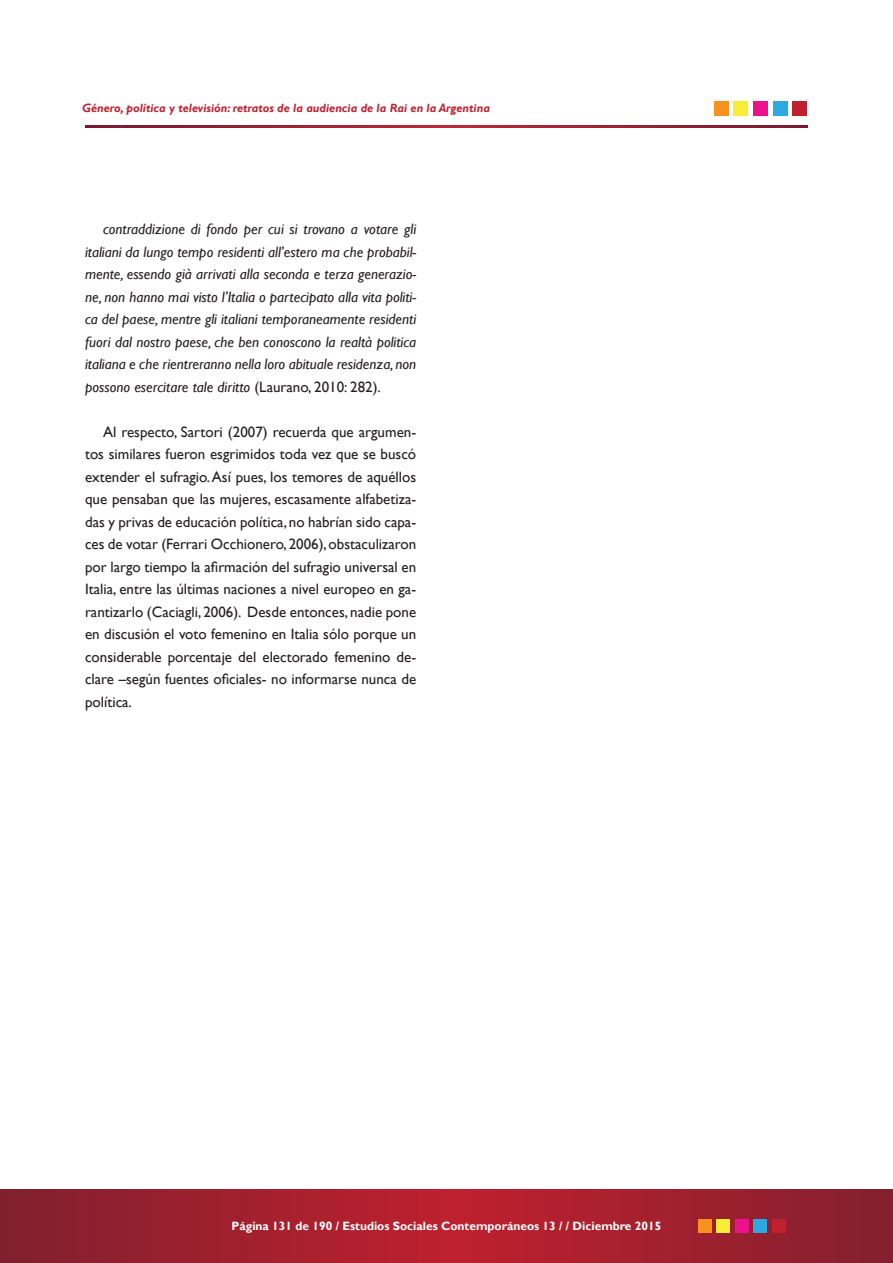
<style>
.page{position:relative;width:893px;height:1263px;background:#fff}
.page>*{position:absolute;margin:0;border:0;box-sizing:border-box;transform-origin:0 0}
.t1{font:15px/22.5px "Gill Sans";color:#231f20;text-align:justify}
.t2{font:italic 15px/22.5px "Gill Sans";color:#231f20;text-align:justify}
.t3{font:italic 700 12px "Gill Sans";color:#bf212e}
.t4{font:700 12px "Gill Sans";color:#fff}
.s1{font-style:normal}
</style>
<div class="page">
<img style="left:0;top:1189px;width:893px;height:74px">
<div style="left:698px;top:1219px;width:14px;height:13px;background:#f7911f"></div>
<div style="left:717px;top:1219px;width:13px;height:13px;background:#f7ed36"></div>
<div style="left:735px;top:1219px;width:13px;height:13px;background:#eb128c"></div>
<div style="left:754px;top:1219px;width:13px;height:13px;background:#2ea8e0"></div>
<div style="left:772px;top:1219px;width:13px;height:13px;background:#bf212e"></div>
<svg style="left:85px;top:125px;width:723px;height:3px;background:#9b2035"></svg>
<div style="left:714px;top:101px;width:14px;height:15px;background:#f7911f"></div>
<div style="left:734px;top:101px;width:14px;height:15px;background:#f7ed36"></div>
<div style="left:753px;top:101px;width:14px;height:15px;background:#eb128c"></div>
<div style="left:773px;top:101px;width:14px;height:15px;background:#2ea8e0"></div>
<div style="left:793px;top:101px;width:14px;height:15px;background:#bf212e"></div>
<p class="t3" style="left:82px;top:101px;width:409px">Género, política y televisión: retratos de la audiencia de la Rai en la Argentina</p>
<p class="t2" style="left:85px;top:218px;width:333px;text-indent:18px">contraddizione di fondo per cui si trovano a votare gli italiani da lungo tempo residenti all’estero ma che probabil&shy;mente, essendo già arrivati alla seconda e terza generazio&shy;ne, non hanno mai visto l’Italia o partecipato alla vita politi&shy;ca del paese, mentre gli italiani temporaneamente residenti fuori dal nostro paese, che ben conoscono la realtà politica italiana e che rientreranno nella loro abituale residenza, non possono esercitare tale diritto <span class="s1">(Laurano, 2010: 282).</span></p>
<p class="t1" style="left:85px;top:420px;width:333px;text-indent:18px">Al respecto, Sartori (2007) recuerda que argumen&shy;tos similares fueron esgrimidos toda vez que se buscó extender el sufragio. Así pues, los temores de aquéllos que pensaban que las mujeres, escasamente alfabetiza&shy;das y privas de educación política, no habrían sido capa&shy;ces de votar (Ferrari Occhionero, 2006), obstaculizaron por largo tiempo la afirmación del sufragio universal en Italia, entre las últimas naciones a nivel europeo en ga&shy;rantizarlo (Caciagli, 2006). Desde entonces, nadie pone en discusión el voto femenino en Italia sólo porque un considerable porcentaje del electorado femenino de&shy;clare –según fuentes oficiales- no informarse nunca de política.</p>
<p class="t4" style="left:232px;top:1219px;width:431px">Página 131 de 190 / Estudios Sociales Contemporáneos 13 / / Diciembre 2015</p>
</div>
